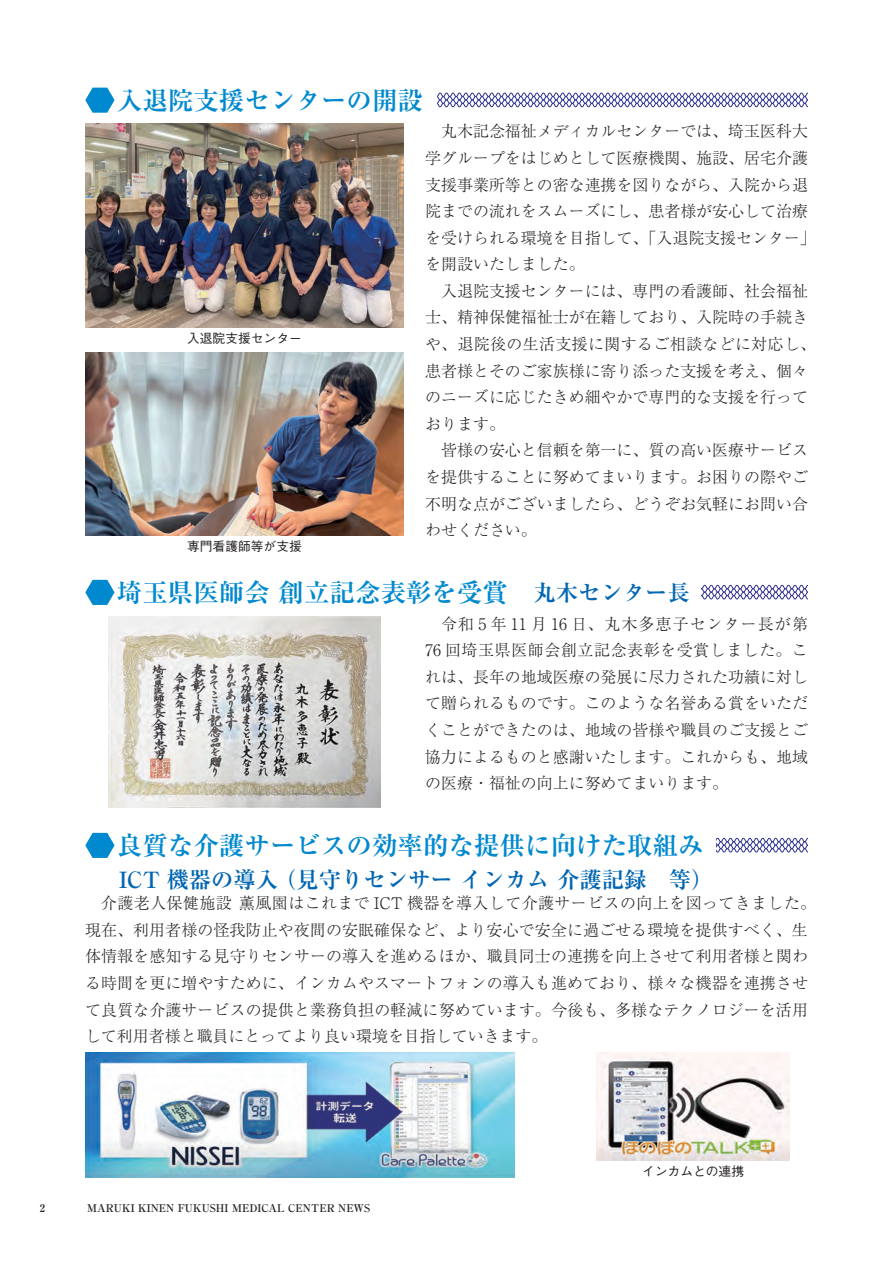
<style>
.page{position:relative;width:893px;height:1263px;background:#fff}
.page>*{position:absolute;margin:0;border:0;box-sizing:border-box;transform-origin:0 0}
.t1{font:700 25.5px "Ryumin Pro";color:#0089cf}
.t2{font:700 22.35px "Ryumin Pro";color:#0166b3}
.t3{font:300 15.9px/26.5px "Ryumin Pro";color:#231f20}
.t4{font:500 12.75px "Gothic BBB Pro";color:#231f20}
.t5{font:700 10.65px "Ryumin Pro";color:#231f20}
.s1{font-size:22.35px;color:#0166b3}
</style>
<div class="page">
<svg style="left:438px;top:93px;width:370px;height:14px"></svg>
<svg style="left:702px;top:585px;width:106px;height:14px"></svg>
<svg style="left:716px;top:838px;width:92px;height:14px"></svg>
<svg style="left:85px;top:88px;width:30px;height:25px"></svg>
<svg style="left:85px;top:580px;width:30px;height:25px"></svg>
<svg style="left:85px;top:833px;width:30px;height:25px"></svg>
<img style="left:85px;top:123px;width:319px;height:204px">
<img style="left:85px;top:353px;width:319px;height:183px">
<img style="left:108px;top:617px;width:273px;height:191px">
<img style="left:85px;top:1052px;width:429px;height:126px">
<img style="left:597px;top:1052px;width:192px;height:109px">
<h1 class="t1" style="left:117px;top:80px;width:308px">入退院支援センターの開設</h1>
<p class="t4" style="left:187px;top:328px;width:116px">入退院支援センター</p>
<p class="t4" style="left:187px;top:536px;width:116px">専門看護師等が支援</p>
<p class="t3" style="left:425px;top:117px;width:392px;text-indent:16px">丸木記念福祉メディカルセンターでは、埼玉医科大学グループをはじめとして医療機関、施設、居宅介護支援事業所等との密な連携を図りながら、入院から退院までの流れをスムーズにし、患者様が安心して治療を受けられる環境を目指して、「入退院支援センター」を開設いたしました。</p>
<p class="t3" style="left:425px;top:276px;width:392px;text-indent:16px">入退院支援センターには、専門の看護師、社会福祉士、精神保健福祉士が在籍しており、入院時の手続きや、退院後の生活支援に関するご相談などに対応し、患者様とそのご家族様に寄り添った支援を考え、個々のニーズに応じたきめ細やかで専門的な支援を行っております。</p>
<p class="t3" style="left:425px;top:436px;width:384px;text-align:justify;text-indent:16px">皆様の安心と信頼を第一に、質の高い医療サービスを提供することに努めてまいります。お困りの際やご不明な点がございましたら、どうぞお気軽にお問い合わせください。</p>
<h1 class="t1" style="left:117px;top:572px;width:574px">埼玉県医師会 創立記念表彰を受賞　<span class="s1">丸木センター長</span></h1>
<p class="t3" style="left:425px;top:609px;width:384px;text-align:justify;text-indent:16px">令和 5 年 11 月 16 日、丸木多恵子センター長が第76 回埼玉県医師会創立記念表彰を受賞しました。これは、長年の地域医療の発展に尽力された功績に対して贈られるものです。このような名誉ある賞をいただくことができたのは、地域の皆様や職員のご支援とご協力によるものと感謝いたします。これからも、地域の医療・福祉の向上に努めてまいります。</p>
<h1 class="t1" style="left:117px;top:825px;width:588px">良質な介護サービスの効率的な提供に向けた取組み</h1>
<h2 class="t2" style="left:119px;top:862px;width:596px">ICT 機器の導入 （見守りセンサー インカム 介護記録　等）</h2>
<p class="t3" style="left:85px;top:889px;width:732px;text-indent:16px">介護老人保健施設 薫風園はこれまで ICT 機器を導入して介護サービスの向上を図ってきました。現在、利用者様の怪我防止や夜間の安眠確保など、より安心で安全に過ごせる環境を提供すべく、生体情報を感知する見守りセンサーの導入を進めるほか、職員同士の連携を向上させて利用者様と関わる時間を更に増やすために、インカムやスマートフォンの導入も進めており、様々な機器を連携させて良質な介護サービスの提供と業務負担の軽減に努めています。今後も、多様なテクノロジーを活用して利用者様と職員にとってより良い環境を目指していきます。</p>
<p class="t5" style="left:40px;top:1200px;width:7px">2</p>
<p class="t5" style="left:87px;top:1200px;width:285px">MARUKI KINEN FUKUSHI MEDICAL CENTER NEWS</p>
<p class="t4" style="left:642px;top:1161px;width:104px">インカムとの連携</p>
</div>
